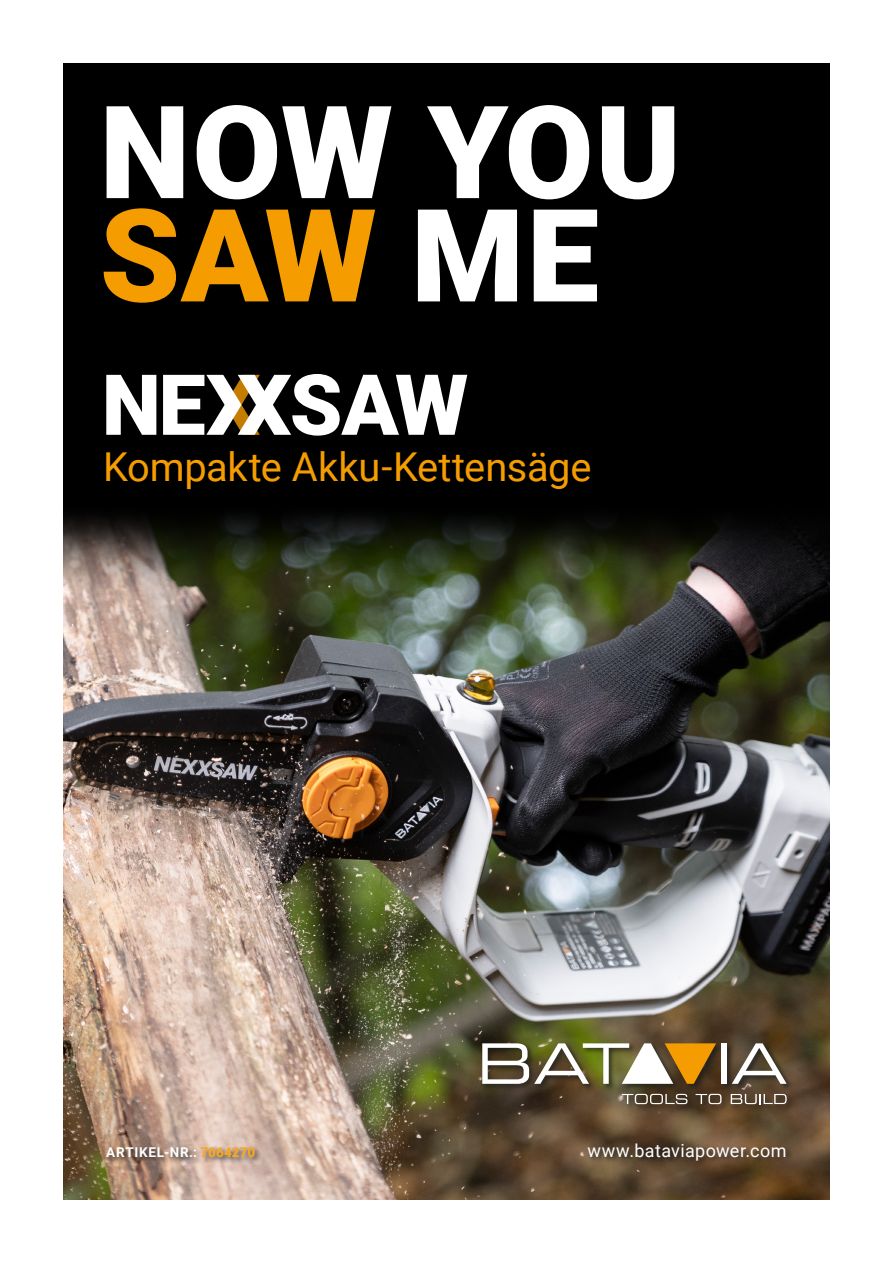
<style>
.page{position:relative;width:893px;height:1263px;background:#fff}
.page>*{position:absolute;margin:0;border:0;box-sizing:border-box;transform-origin:0 0}
.t1{font:900 129.15px/103.4px "Roboto";color:#fff}
.t2{font:900 84.45px "Roboto";color:#fff}
.t3{font:39.9px "Roboto";letter-spacing:-.005em;color:#f59d00}
.t4{font:18px "Roboto";letter-spacing:.02em;color:#fff}
.t5{font:700 13.5px "Roboto";letter-spacing:.055em;color:#fff}
.s1{color:#f59d00}
.s2{font-weight:900;color:#f7a724}
</style>
<div class="page">
<img style="left:64px;top:64px;width:765px;height:1135px">
<div style="left:105px;top:1146px;width:157px;height:18px;background:#1d1d1b;opacity:.75"></div>
<div style="left:481px;top:1042px;width:313px;height:69px;background:#1d1d1b;opacity:.75"></div>
<svg style="left:622px;top:1094px;width:65px;height:10px"></svg>
<svg style="left:696px;top:1094px;width:25px;height:10px"></svg>
<svg style="left:731px;top:1094px;width:56px;height:10px"></svg>
<div style="left:721px;top:1043px;width:6px;height:41px;background:#fff"></div>
<svg style="left:732px;top:1043px;width:55px;height:41px"></svg>
<svg style="left:482px;top:1043px;width:234px;height:41px"></svg>
<svg style="left:106px;top:375px;width:50px;height:60px"></svg>
<svg style="left:163px;top:375px;width:128px;height:60px"></svg>
<div style="left:586px;top:1141px;width:207px;height:26px;background:#1d1d1b;opacity:.75"></div>
<h1 class="t1" style="left:100px;top:96px;width:583px">NOW YOU<br><span class="s1">SAW</span> ME</h1>
<h2 class="t2" style="left:290px;top:346px;width:180px">SAW</h2>
<p class="t3" style="left:103px;top:438px;width:490px">Kompakte Akku-Kettensäge</p>
<p class="t5" style="left:106px;top:1142px;width:150px">ARTIKEL-NR.: <span class="s2">7064270</span></p>
<p class="t4" style="left:587px;top:1138px;width:201px">www.bataviapower.com</p>
</div>
